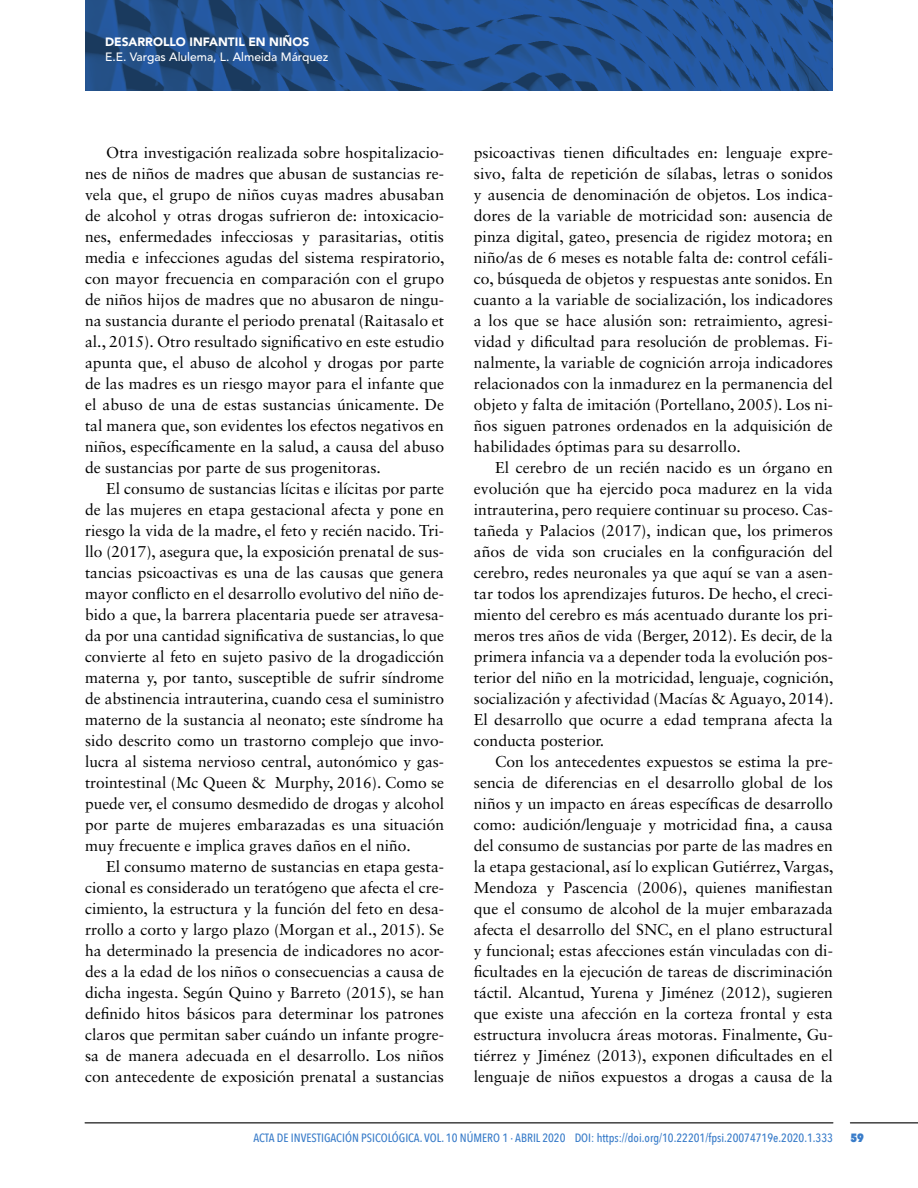
<style>
.page{position:relative;width:918px;height:1188px;background:#fff}
.page>*{position:absolute;margin:0;border:0;box-sizing:border-box;transform-origin:0 0}
.Texto_articulo_sangr{font:15.75px/21px "Sabon LT Std";color:#000;text-align:justify}
.t1{font:500 12px "Avenir Next Condensed";color:#397cc9}
.t2{font:500 12px "Avenir LT Std";color:#fff}
.t3{font:900 12px "Avenir LT Std";color:#fff}
.t4{font:800 12px "Avenir Next Condensed";color:#397cc9}
</style>
<div class="page">
<img style="left:85px;top:0;width:748px;height:91px">
<hr style="left:85px;top:1122px;width:748px;height:1px;background:#000">
<hr style="left:850px;top:1122px;width:68px;height:1px;background:#000">
<p class="t3" style="left:105px;top:35px;width:206px">DESARROLLO INFANTIL EN NIÑOS</p>
<p class="t2" style="left:105px;top:50px;width:225px">E.E. Vargas Alulema, L. Almeida Márquez</p>
<p class="Texto_articulo_sangr" style="left:85px;top:142px;width:361px;text-indent:21px">Otra investigación realizada sobre hospitalizacio&shy;nes de niños de madres que abusan de sustancias re&shy;vela que, el grupo de niños cuyas madres abusaban de alcohol y otras drogas sufrieron de: intoxicacio&shy;nes, enfermedades infecciosas y parasitarias, otitis media e infecciones agudas del sistema respiratorio, con mayor frecuencia en comparación con el grupo de niños hijos de madres que no abusaron de ningu&shy;na sustancia durante el periodo prenatal (Raitasalo et al., 2015). Otro resultado significativo en este estudio apunta que, el abuso de alcohol y drogas por parte de las madres es un riesgo mayor para el infante que el abuso de una de estas sustancias únicamente. De tal manera que, son evidentes los efectos negativos en niños, específicamente en la salud, a causa del abuso de sustancias por parte de sus progenitoras.</p>
<p class="Texto_articulo_sangr" style="left:85px;top:478px;width:361px;text-indent:21px">El consumo de sustancias lícitas e ilícitas por parte de las mujeres en etapa gestacional afecta y pone en riesgo la vida de la madre, el feto y recién nacido. Tri&shy;llo (2017), asegura que, la exposición prenatal de sus&shy;tancias psicoactivas es una de las causas que genera mayor conflicto en el desarrollo evolutivo del niño de&shy;bido a que, la barrera placentaria puede ser atravesa&shy;da por una cantidad significativa de sustancias, lo que convierte al feto en sujeto pasivo de la drogadicción materna y, por tanto, susceptible de sufrir síndrome de abstinencia intrauterina, cuando cesa el suministro materno de la sustancia al neonato; este síndrome ha sido descrito como un trastorno complejo que invo&shy;lucra al sistema nervioso central, autonómico y gas&shy;trointestinal (Mc Queen &amp; Murphy, 2016). Como se puede ver, el consumo desmedido de drogas y alcohol por parte de mujeres embarazadas es una situación muy frecuente e implica graves daños en el niño.</p>
<p class="Texto_articulo_sangr" style="left:85px;top:856px;width:361px;text-indent:21px">El consumo materno de sustancias en etapa gesta&shy;cional es considerado un teratógeno que afecta el cre&shy;cimiento, la estructura y la función del feto en desa&shy;rrollo a corto y largo plazo (Morgan et al., 2015). Se ha determinado la presencia de indicadores no acor&shy;des a la edad de los niños o consecuencias a causa de dicha ingesta. Según Quino y Barreto (2015), se han definido hitos básicos para determinar los patrones claros que permitan saber cuándo un infante progre&shy;sa de manera adecuada en el desarrollo. Los niños con antecedente de exposición prenatal a sustancias</p>
<p class="Texto_articulo_sangr" style="left:474px;top:142px;width:361px">psicoactivas tienen dificultades en: lenguaje expre&shy;sivo, falta de repetición de sílabas, letras o sonidos y ausencia de denominación de objetos. Los indica&shy;dores de la variable de motricidad son: ausencia de pinza digital, gateo, presencia de rigidez motora; en niño/as de 6 meses es notable falta de: control cefáli&shy;co, búsqueda de objetos y respuestas ante sonidos. En cuanto a la variable de socialización, los indicadores a los que se hace alusión son: retraimiento, agresi&shy;vidad y dificultad para resolución de problemas. Fi&shy;nalmente, la variable de cognición arroja indicadores relacionados con la inmadurez en la permanencia del objeto y falta de imitación (Portellano, 2005). Los ni&shy;ños siguen patrones ordenados en la adquisición de habilidades óptimas para su desarrollo.</p>
<p class="Texto_articulo_sangr" style="left:474px;top:457px;width:361px;text-indent:21px">El cerebro de un recién nacido es un órgano en evolución que ha ejercido poca madurez en la vida intrauterina, pero requiere continuar su proceso. Cas&shy;tañeda y Palacios (2017), indican que, los primeros años de vida son cruciales en la configuración del cerebro, redes neuronales ya que aquí se van a asen&shy;tar todos los aprendizajes futuros. De hecho, el creci&shy;miento del cerebro es más acentuado durante los pri&shy;meros tres años de vida (Berger, 2012). Es decir, de la primera infancia va a depender toda la evolución pos&shy;terior del niño en la motricidad, lenguaje, cognición, socialización y afectividad (Macías &amp; Aguayo, 2014).<br>El desarrollo que ocurre a edad temprana afecta la conducta posterior.</p>
<p class="Texto_articulo_sangr" style="left:474px;top:751px;width:361px;text-indent:21px">Con los antecedentes expuestos se estima la pre&shy;sencia de diferencias en el desarrollo global de los niños y un impacto en áreas específicas de desarrollo como: audición/lenguaje y motricidad fina, a causa del consumo de sustancias por parte de las madres en la etapa gestacional, así lo explican Gutiérrez, Vargas, Mendoza y Pascencia (2006), quienes manifiestan que el consumo de alcohol de la mujer embarazada afecta el desarrollo del SNC, en el plano estructural y funcional; estas afecciones están vinculadas con di&shy;ficultades en la ejecución de tareas de discriminación táctil. Alcantud, Yurena y Jiménez (2012), sugieren que existe una afección en la corteza frontal y esta estructura involucra áreas motoras. Finalmente, Gu&shy;tiérrez y Jiménez (2013), exponen dificultades en el lenguaje de niños expuestos a drogas a causa de la</p>
<p class="t1" style="left:253px;top:1130px;width:581px">ACTA DE INVESTIGACIÓN PSICOLÓGICA. VOL. 10 NÚMERO 1 · ABRIL 2020 DOI: https://doi.org/10.22201/fpsi.20074719e.2020.1.333</p>
<p class="t4" style="left:850px;top:1130px;width:15px">59</p>
</div>
